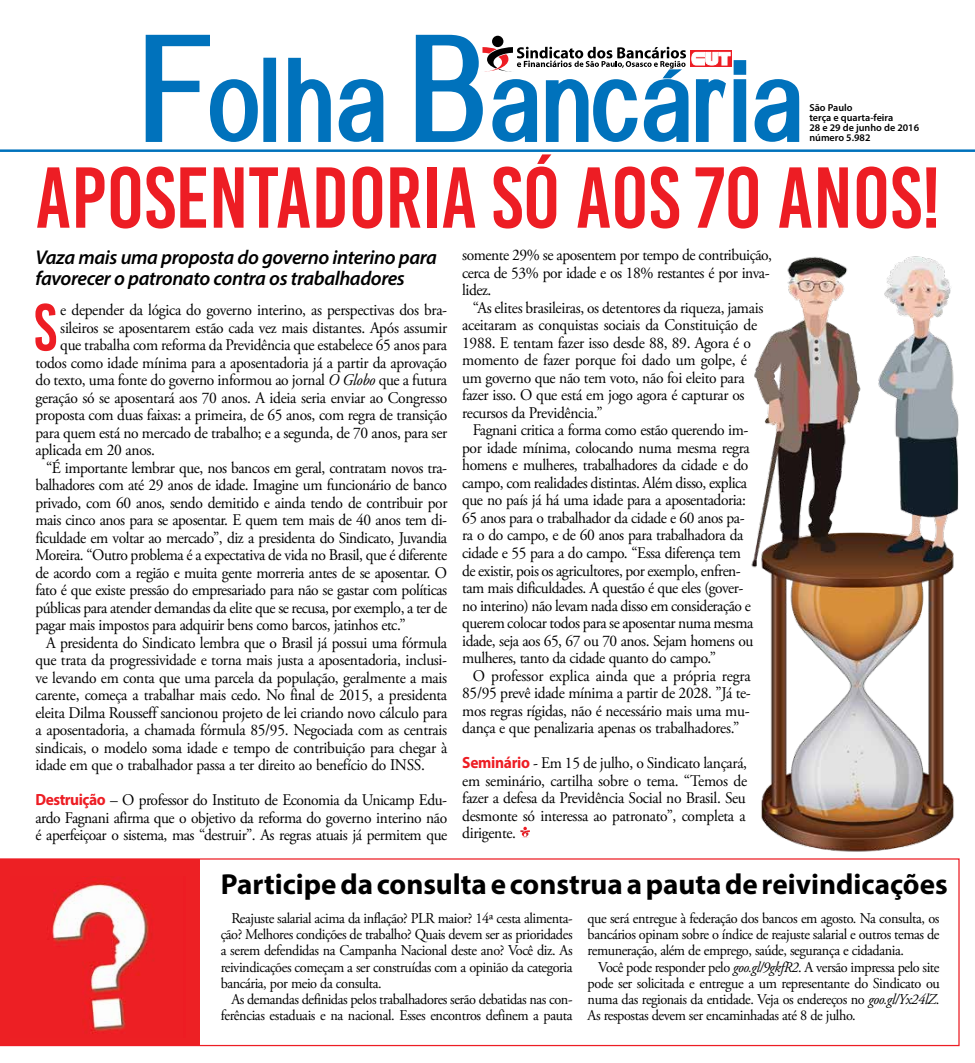
<style>
.page{position:relative;width:975px;height:1063px;background:#fff}
.page>*{position:absolute;margin:0;border:0;box-sizing:border-box;transform-origin:0 0}
.t1{font:115px "Alido";letter-spacing:.055em;color:#0072bc;scale:.81 1}
.t2{font:86.12px "Bebas Kai";color:#ed1d24}
.t3{font:66.25px "Bebas Kai";color:#ed1d24;scale:.95 1}
.t4{font:700 29px "Myriad Pro";color:#000}
.t5{font:italic 600 20px/21.2px "Myriad Pro";letter-spacing:-.02em;color:#000}
.t6{font:16.25px/17.5px "Adobe Garamond Pro";letter-spacing:-.025em;color:#000;text-align:justify;scale:.95 1}
.t7{font:15px/16.2px "Adobe Garamond Pro";letter-spacing:-.03em;color:#000;text-align:justify;scale:.95 1}
.t8{font:600 10.12px/10.1px "Myriad Pro";color:#000}
.s1{font-size:152.5px}
.s2{font-style:italic}
.s3{font-family:"Myriad Pro";font-weight:700;color:#ed1d24}
</style>
<div class="page">
<hr style="left:0;top:149px;width:974px;height:3px;background:#0072bc">
<svg style="left:145px;top:34px;width:113px;height:108px"></svg>
<div style="left:263px;top:58px;width:13px;height:84px;border:4px solid #0072bc"></div>
<svg style="left:288px;top:57px;width:96px;height:85px"></svg>
<svg style="left:415px;top:34px;width:385px;height:108px"></svg>
<svg style="left:0;top:858px;width:959px;height:188px"></svg>
<svg style="left:520px;top:827px;width:10px;height:11px"></svg>
<img style="left:720px;top:256px;width:240px;height:637px">
<h1 class="t1" style="left:141px;top:38px;width:815px"><span class="s1">F</span>olha <span class="s1">B</span>ancaria</h1>
<p class="t8" style="left:809px;top:102px;width:111px">São Paulo<br>terça e quarta-feira<br>28 e 29 de junho de 2016 número 5.982</p>
<h2 class="t2" style="left:35px;top:152px;width:906px">APOSENTADORIA SÓ AOS 70 ANOS!</h2>
<p class="t5" style="left:35px;top:246px;width:403px">Vaza mais uma proposta do governo interino para favorecer o patronato contra os trabalhadores</p>
<h3 class="t3" style="left:34px;top:292px;width:25px">S</h3>
<p class="t6" style="left:60px;top:302px;width:409px">e depender da lógica do governo interino, as perspectivas dos bra-</p>
<p class="t6" style="left:60px;top:320px;width:409px">sileiros se aposentarem estão cada vez mais distantes. Após assumir</p>
<p class="t6" style="left:60px;top:337px;width:408px">que trabalha com reforma da Previdência que estabelece 65 anos para</p>
<p class="t6" style="left:35px;top:355px;width:435px">todos como idade mínima para a aposentadoria já a partir da aprovação</p>
<p class="t6" style="left:35px;top:372px;width:435px">do texto, uma fonte do governo informou ao jornal <span class="s2">O Globo</span> que a futura</p>
<p class="t6" style="left:35px;top:390px;width:435px">geração só se aposentará aos 70 anos. A ideia seria enviar ao Congresso</p>
<p class="t6" style="left:35px;top:407px;width:435px">proposta com duas faixas: a primeira, de 65 anos, com regra de transição</p>
<p class="t6" style="left:35px;top:425px;width:435px">para quem está no mercado de trabalho; e a segunda, de 70 anos, para ser</p>
<p class="t6" style="left:35px;top:442px;width:127px">aplicada em 20 anos.</p>
<p class="t6" style="left:46px;top:460px;width:424px">“É importante lembrar que, nos bancos em geral, contratam novos tra-</p>
<p class="t6" style="left:35px;top:477px;width:435px">balhadores com até 29 anos de idade. Imagine um funcionário de banco</p>
<p class="t6" style="left:35px;top:495px;width:435px">privado, com 60 anos, sendo demitido e ainda tendo de contribuir por</p>
<p class="t6" style="left:35px;top:512px;width:435px">mais cinco anos para se aposentar. E quem tem mais de 40 anos tem di-</p>
<p class="t6" style="left:35px;top:530px;width:435px">ficuldade em voltar ao mercado”, diz a presidenta do Sindicato, Juvandia</p>
<p class="t6" style="left:35px;top:547px;width:435px">Moreira. “Outro problema é a expectativa de vida no Brasil, que é diferente</p>
<p class="t6" style="left:35px;top:565px;width:435px">de acordo com a região e muita gente morreria antes de se aposentar. O</p>
<p class="t6" style="left:35px;top:582px;width:435px">fato é que existe pressão do empresariado para não se gastar com políticas</p>
<p class="t6" style="left:35px;top:600px;width:435px">públicas para atender demandas da elite que se recusa, por exemplo, a ter de</p>
<p class="t6" style="left:35px;top:617px;width:391px">pagar mais impostos para adquirir bens como barcos, jatinhos etc.”</p>
<p class="t6" style="left:46px;top:635px;width:423px">A presidenta do Sindicato lembra que o Brasil já possui uma fórmula</p>
<p class="t6" style="left:35px;top:652px;width:435px">que trata da progressividade e torna mais justa a aposentadoria, inclusi-</p>
<p class="t6" style="left:35px;top:670px;width:435px">ve levando em conta que uma parcela da população, geralmente a mais</p>
<p class="t6" style="left:35px;top:687px;width:435px">carente, começa a trabalhar mais cedo. No final de 2015, a presidenta</p>
<p class="t6" style="left:35px;top:705px;width:435px">eleita Dilma Rousseff sancionou projeto de lei criando novo cálculo para</p>
<p class="t6" style="left:35px;top:722px;width:435px">a aposentadoria, a chamada fórmula 85/95. Negociada com as centrais</p>
<p class="t6" style="left:35px;top:740px;width:435px">sindicais, o modelo soma idade e tempo de contribuição para chegar à</p>
<p class="t6" style="left:35px;top:757px;width:411px">idade em que o trabalhador passa a ter direito ao benefício do INSS.</p>
<p class="t6" style="left:35px;top:792px;width:435px"><span class="s3">Destruição</span> – O professor do Instituto de Economia da Unicamp Edu&shy;ardo Fagnani afirma que o objetivo da reforma do governo interino não é aperfeiçoar o sistema, mas “destruir”. As regras atuais já permitem que</p>
<p class="t6" style="left:462px;top:247px;width:328px;text-align:left">somente 29% se aposentem por tempo de contribuição, cerca de 53% por idade e os 18% restantes é por inva&shy;lidez.</p>
<p class="t6" style="left:462px;top:300px;width:318px;text-align:left;text-indent:11px">“As elites brasileiras, os detentores da riqueza, jamais aceitaram as conquistas sociais da Constituição de 1988. E tentam fazer isso desde 88, 89. Agora é o momento de fazer porque foi dado um golpe, é um governo que não tem voto, não foi eleito para fazer isso. O que está em jogo agora é capturar os recursos da Previdência.”</p>
<p class="t6" style="left:462px;top:422px;width:308px;text-align:left;text-indent:11px">Fagnani critica a forma como estão querendo im&shy;por idade mínima, colocando numa mesma regra homens e mulheres, trabalhadores da cidade e do campo, com realidades distintas. Além disso, explica que no país já há uma idade para a aposentadoria:<br>65 anos para o trabalhador da cidade e 60 anos pa&shy;ra o do campo, e de 60 anos para trabalhadora da cidade e 55 para a do campo. “Essa diferença tem de existir, pois os agricultores, por exemplo, enfren&shy;tam mais dificuldades. A questão é que eles (gover&shy;no interino) não levam nada disso em consideração e querem colocar todos para se aposentar numa mesma idade, seja aos 65, 67 ou 70 anos. Sejam homens ou mulheres, tanto da cidade quanto do campo.”</p>
<p class="t6" style="left:462px;top:667px;width:305px;text-indent:11px">O professor explica ainda que a própria regra 85/95 prevê idade mínima a partir de 2028. ”Já te&shy;mos regras rígidas, não é necessário mais uma mu&shy;dança e que penalizaria apenas os trabalhadores.”</p>
<p class="t6" style="left:462px;top:755px;width:301px"><span class="s3">Seminário</span> - Em 15 de julho, o Sindicato lançará, em seminário, cartilha sobre o tema. “Temos de fazer a defesa da Previdência Social no Brasil. Seu desmonte só interessa ao patronato”, completa a dirigente.</p>
<h3 class="t4" style="left:221px;top:865px;width:728px">Participe da consulta e construa a pauta de reivindicações</h3>
<p class="t7" style="left:221px;top:911px;width:372px;text-indent:11px">Reajuste salarial acima da inflação? PLR maior? 14ª cesta alimenta&shy;ção? Melhores condições de trabalho? Quais devem ser as prioridades a serem defendidas na Campanha Nacional deste ano? Você diz. As reivindicações começam a ser construídas com a opinião da categoria bancária, por meio da consulta.</p>
<p class="t7" style="left:221px;top:992px;width:372px;text-align:right">As demandas definidas pelos trabalhadores serão debatidas nas con&shy;ferências estaduais e na nacional. Esses encontros definem a pauta</p>
<p class="t7" style="left:587px;top:910px;width:372px">que será entregue à federação dos bancos em agosto. Na consulta, os bancários opinam sobre o índice de reajuste salarial e outros temas de remuneração, além de emprego, saúde, segurança e cidadania.</p>
<p class="t7" style="left:587px;top:959px;width:372px;text-indent:11px">Você pode responder pelo <span class="s2">goo.gl/9gkfR2</span>. A versão impressa pelo site pode ser solicitada e entregue a um representante do Sindicato ou numa das regionais da entidade. Veja os endereços no <span class="s2">goo.gl/Yx24lZ</span>.<br>As respostas devem ser encaminhadas até 8 de julho.</p>
</div>
